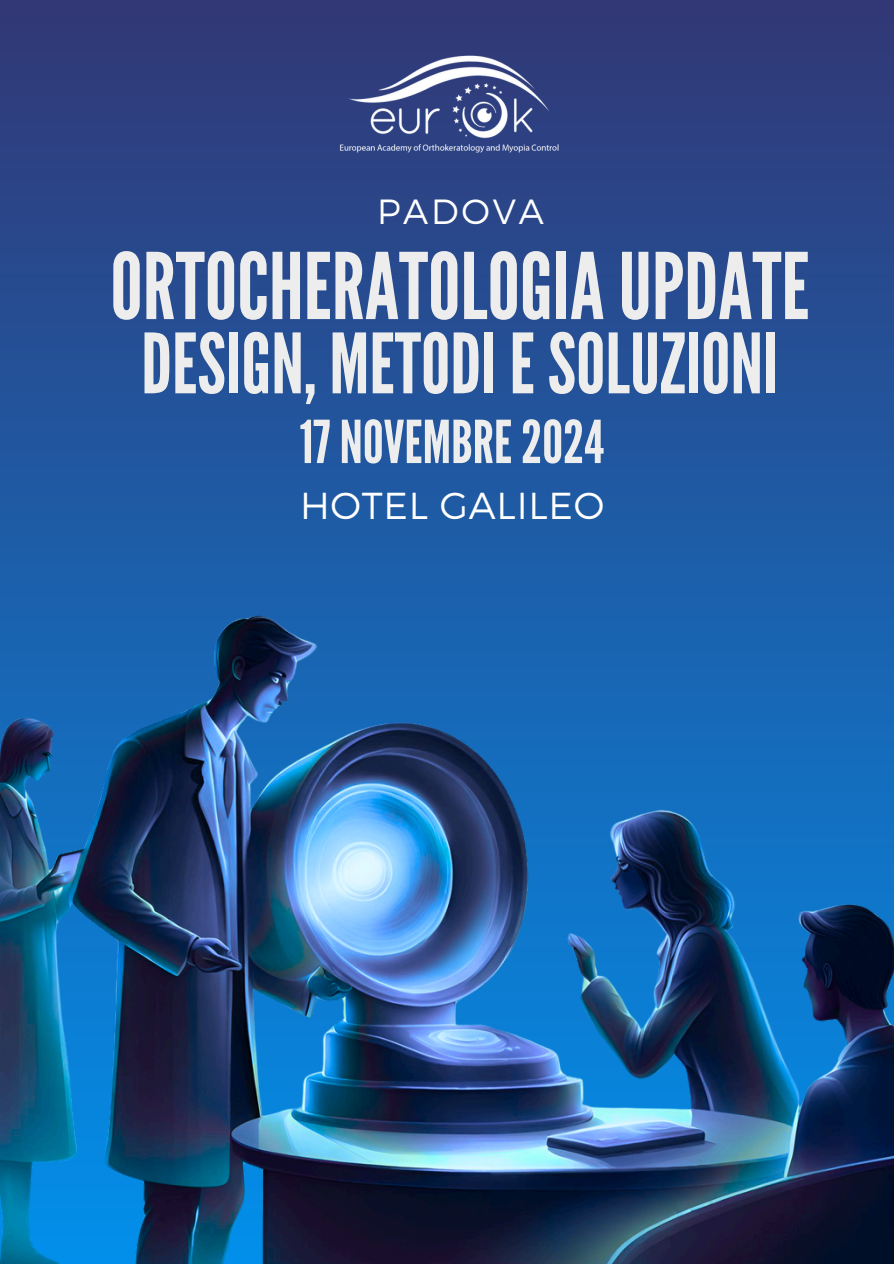
<style>
.page{position:relative;width:894px;height:1264px;background:#fff}
.page>*{position:absolute;margin:0;border:0;box-sizing:border-box;transform-origin:0 0}
.t1{font:91.5px "League Gothic";color:#ededed}
.t2{font:82.8px "League Gothic";color:#ededed}
.t3{font:58.95px "League Gothic";color:#ededed}
.t4{font:300 37.5px "Montserrat";letter-spacing:.02em;color:#fff}
.t5{font:300 34.95px "Montserrat";letter-spacing:.08em;color:#fff}
</style>
<div class="page">
<svg style="left:0;top:0;width:893px;height:572px;background:#264b90"></svg>
<img style="left:0;top:572px;width:893px;height:691px">
<img style="left:331px;top:47px;width:258px;height:116px">
<h1 class="t5" style="left:377px;top:189px;width:168px">PADOVA</h1>
<h2 class="t1" style="left:110px;top:233px;width:700px">ORTOCHERATOLOGIAUPDATE</h2>
<h2 class="t2" style="left:141px;top:316px;width:638px">DESIGN, METODI ESOLUZIONI</h2>
<p class="t3" style="left:299px;top:408px;width:306px">17NOVEMBRE2024</p>
<p class="t4" style="left:300px;top:481px;width:305px">HOTEL GALILEO</p>
</div>
